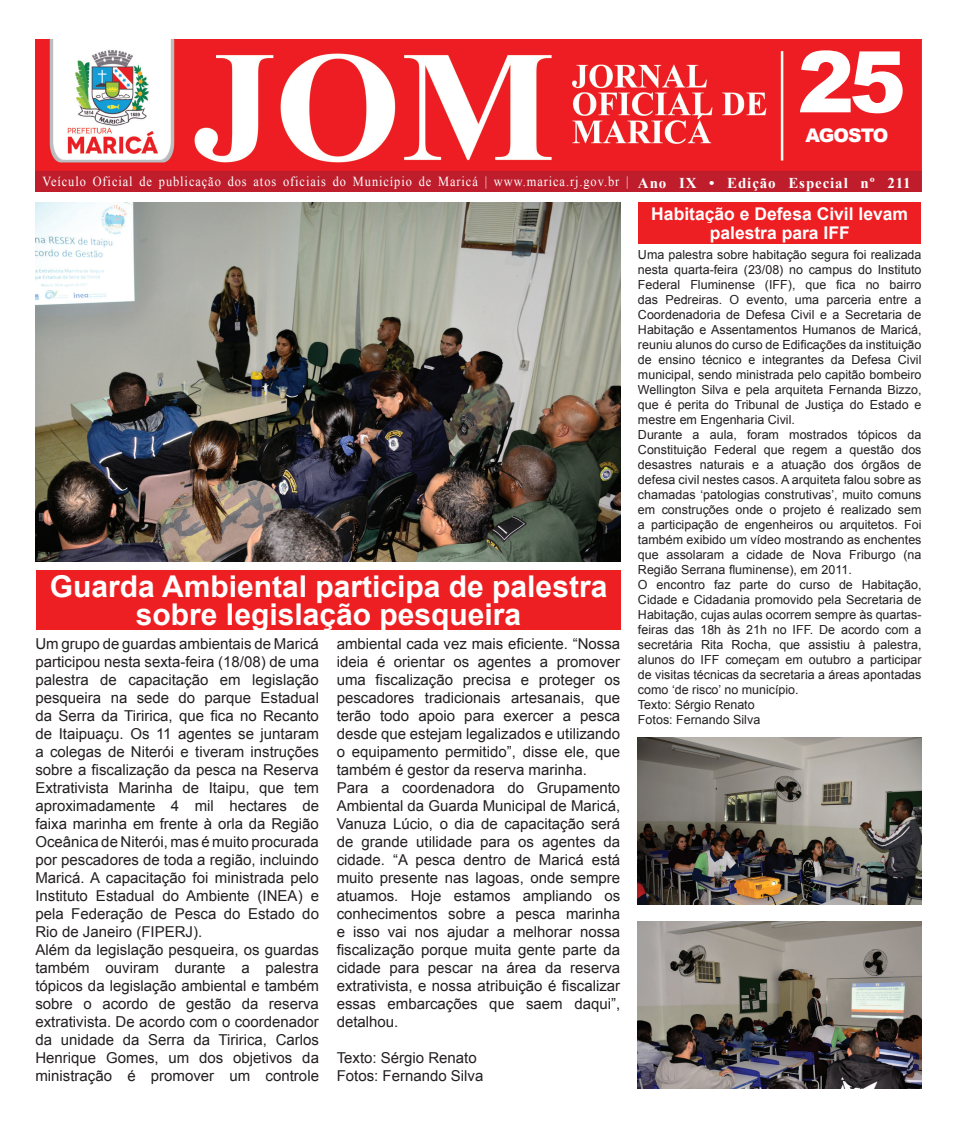
<style>
.page{position:relative;width:957px;height:1124px;background:#fff}
.page>*{position:absolute;margin:0;border:0;box-sizing:border-box;transform-origin:0 0}
.t1{font:900 85px "Arial";color:#fff}
.t2{font:700 30px/27.5px "Arial";color:#fff;text-align:center}
.t3{font:900 18.75px "Arial";letter-spacing:-.05em;color:#fff}
.t4{font:700 17.5px/18.8px "Arial";color:#fff;text-align:center}
.t5{font:15px/18px "Arial";color:#231f20}
.t6{font:13.75px "Times New Roman";letter-spacing:.075em;color:#fff;scale:.9 1}
.t7{font:12.5px/15px "Arial";color:#231f20}
.s1{font-weight:700;font-size:15px}
</style>
<div class="page">
<img style="left:638px;top:921px;width:283px;height:167px">
<img style="left:35px;top:202px;width:585px;height:360px">
<img style="left:638px;top:737px;width:283px;height:167px">
<div style="left:36px;top:570px;width:585px;height:59px;background:#ee1f23"></div>
<div style="left:638px;top:202px;width:283px;height:41px;background:#ee1f23"></div>
<img style="left:35px;top:39px;width:886px;height:152px">
<h1 class="t1" style="left:797px;top:20px;width:110px">25</h1>
<p class="t3" style="left:805px;top:121px;width:84px">AGOSTO</p>
<p class="t6" style="left:43px;top:172px;width:966px">Veículo Oficial de publicação dos atos oficiais do Município de Maricá | www.marica.rj.gov.br | <span class="s1">Ano IX • Edição Especial nº 211</span></p>
<h2 class="t2" style="left:50px;top:573px;width:559px">Guarda Ambiental participa de palestra sobre legislação pesqueira</h2>
<p class="t5" style="left:35px;top:635px;width:285px">Um grupo de guardas ambientais de Maricá participou nesta sexta-feira (18/08) de uma palestra de capacitação em legislação pesqueira na sede do parque Estadual da Serra da Tiririca, que fica no Recanto de Itaipuaçu. Os 11 agentes se juntaram a colegas de Niterói e tiveram instruções sobre a fiscalização da pesca na Reserva Extrativista Marinha de Itaipu, que tem aproximadamente 4 mil hectares de faixa marinha em frente à orla da Região Oceânica de Niterói, mas é muito procurada por pescadores de toda a região, incluindo Maricá. A capacitação foi ministrada pelo Instituto Estadual do Ambiente (INEA) e pela Federação de Pesca do Estado do Rio de Janeiro (FIPERJ).<br>Além da legislação pesqueira, os guardas também ouviram durante a palestra tópicos da legislação ambiental e também sobre o acordo de gestão da reserva extrativista. De acordo com o coordenador da unidade da Serra da Tiririca, Carlos Henrique Gomes, um dos objetivos da ministração é promover um controle</p>
<p class="t5" style="left:337px;top:635px;width:285px">ambiental cada vez mais eficiente. “Nossa ideia é orientar os agentes a promover uma fiscalização precisa e proteger os pescadores tradicionais artesanais, que terão todo apoio para exercer a pesca desde que estejam legalizados e utilizando o equipamento permitido”, disse ele, que também é gestor da reserva marinha.<br>Para a coordenadora do Grupamento Ambiental da Guarda Municipal de Maricá, Vanuza Lúcio, o dia de capacitação será de grande utilidade para os agentes da cidade. “A pesca dentro de Maricá está muito presente nas lagoas, onde sempre atuamos. Hoje estamos ampliando os conhecimentos sobre a pesca marinha e isso vai nos ajudar a melhorar nossa fiscalização porque muita gente parte da cidade para pescar na área da reserva extrativista, e nossa atribuição é fiscalizar essas embarcações que saem daqui”, detalhou.</p>
<p class="t5" style="left:337px;top:1049px;width:148px">Texto: Sérgio Renato<br>Fotos: Fernando Silva</p>
<p class="t4" style="left:651px;top:205px;width:258px">Habitação e Defesa Civil levam palestra para IFF</p>
<p class="t7" style="left:638px;top:247px;width:285px">Uma palestra sobre habitação segura foi realizada nesta quarta-feira (23/08) no campus do Instituto Federal Fluminense (IFF), que fica no bairro das Pedreiras. O evento, uma parceria entre a Coordenadoria de Defesa Civil e a Secretaria de Habitação e Assentamentos Humanos de Maricá, reuniu alunos do curso de Edificações da instituição de ensino técnico e integrantes da Defesa Civil municipal, sendo ministrada pelo capitão bombeiro Wellington Silva e pela arquiteta Fernanda Bizzo, que é perita do Tribunal de Justiça do Estado e mestre em Engenharia Civil.<br>Durante a aula, foram mostrados tópicos da Constituição Federal que regem a questão dos desastres naturais e a atuação dos órgãos de defesa civil nestes casos. A arquiteta falou sobre as chamadas ‘patologias construtivas’, muito comuns em construções onde o projeto é realizado sem a participação de engenheiros ou arquitetos. Foi também exibido um vídeo mostrando as enchentes que assolaram a cidade de Nova Friburgo (na Região Serrana fluminense), em 2011.<br>O encontro faz parte do curso de Habitação, Cidade e Cidadania promovido pela Secretaria de Habitação, cujas aulas ocorrem sempre às quartas&shy;feiras das 18h às 21h no IFF. De acordo com a secretária Rita Rocha, que assistiu à palestra, alunos do IFF começam em outubro a participar de visitas técnicas da secretaria a áreas apontadas como ‘de risco’ no município.<br>Texto: Sérgio Renato<br>Fotos: Fernando Silva</p>
</div>
